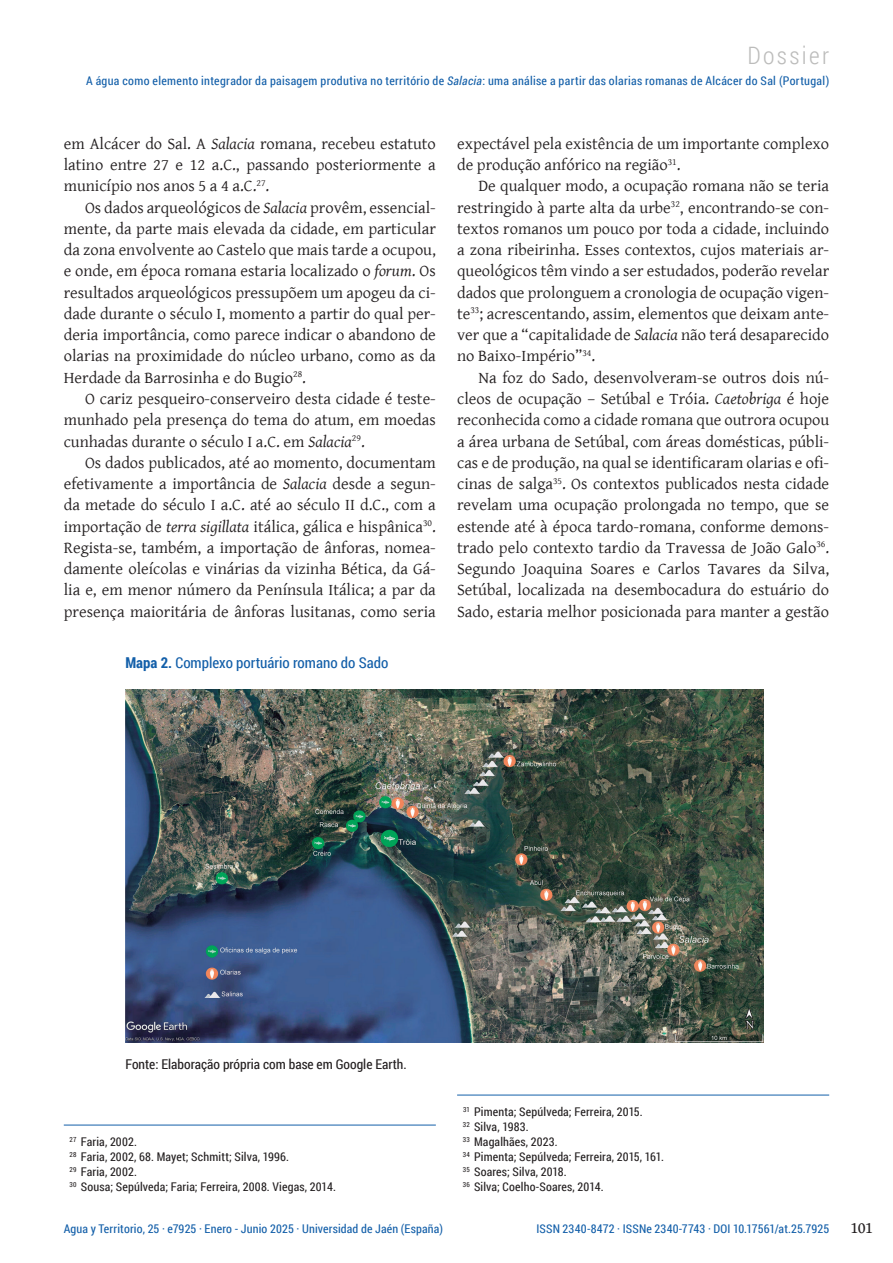
<style>
.page{position:relative;width:893px;height:1263px;background:#fff}
.page>*{position:absolute;margin:0;border:0;box-sizing:border-box;transform-origin:0 0}
.t1{font:300 24px "Roboto Condensed";letter-spacing:.1em;color:#bcbcbb}
.Article_-_P_-_Ident{font:16.5px/21.3px "Gentium Basic";color:#231f20;text-align:justify}
.t2{font:16.5px "Gentium Book Basic";color:#231f20}
.Picture_-_Caption__Article{font:15px "Roboto Condensed";color:#135fa9}
.Picture_-_Caption_Src__Article{font:13.5px "Roboto Condensed";color:#231f20}
.t3{font:12px "Roboto Condensed";letter-spacing:.025em;color:#135fa9}
.Footnotes{font:12px "Roboto Condensed";letter-spacing:.01em;color:#231f20}
.Footnotes_Rule{font:12px "Roboto Condensed";letter-spacing:.01em;color:#231f20}
.s1{font-style:italic}
.s2{font-weight:700}
</style>
<div class="page">
<img style="left:125px;top:689px;width:638px;height:354px">
<hr style="left:64px;top:1125px;width:372px;height:1px;background:#135fa9">
<hr style="left:457px;top:1095px;width:372px;height:1px;background:#135fa9">
<h1 class="t1" style="left:747px;top:39px;width:83px">Dossier</h1>
<p class="t3" style="left:86px;top:72px;width:745px">A água como elemento integrador da paisagem produtiva no território de <span class="s1">Salacia</span>: uma análise a partir das olarias romanas de Alcácer do Sal (Portugal)</p>
<p class="Article_-_P_-_Ident" style="left:64px;top:132px;width:374px">em Alcácer do Sal. A <span class="s1">Salacia</span> romana, recebeu estatuto latino entre 27 e 12 a.C., passando posteriormente a município nos anos 5 a 4 a.C.<sup>27</sup>.</p>
<p class="Article_-_P_-_Ident" style="left:64px;top:196px;width:374px;text-indent:21px">Os dados arqueológicos de <span class="s1">Salacia</span> provêm, essencial&shy;mente, da parte mais elevada da cidade, em particular da zona envolvente ao Castelo que mais tarde a ocupou, e onde, em época romana estaria localizado o <span class="s1">forum</span>. Os resultados arqueológicos pressupõem um apogeu da ci&shy;dade durante o século I, momento a partir do qual per&shy;deria importância, como parece indicar o abandono de olarias na proximidade do núcleo urbano, como as da Herdade da Barrosinha e do Bugio<sup>28</sup>.</p>
<p class="Article_-_P_-_Ident" style="left:64px;top:387px;width:374px;text-indent:21px">O cariz pesqueiro-conserveiro desta cidade é teste&shy;munhado pela presença do tema do atum, em moedas cunhadas durante o século I a.C. em <span class="s1">Salacia</span><sup>29</sup>.</p>
<p class="Article_-_P_-_Ident" style="left:64px;top:451px;width:374px;text-indent:21px">Os dados publicados, até ao momento, documentam efetivamente a importância de <span class="s1">Salacia</span> desde a segun&shy;da metade do século I a.C. até ao século II d.C., com a importação de <span class="s1">terra sigillata</span> itálica, gálica e hispânica<sup>30</sup>.<br>Regista-se, também, a importação de ânforas, nomea&shy;damente oleícolas e vinárias da vizinha Bética, da Gá&shy;lia e, em menor número da Península Itálica; a par da presença maioritária de ânforas lusitanas, como seria</p>
<p class="Picture_-_Caption__Article" style="left:125px;top:652px;width:264px"><span class="s2">Mapa 2.</span> Complexo portuário romano do Sado</p>
<p class="Article_-_P_-_Ident" style="left:457px;top:132px;width:374px">expectável pela existência de um importante complexo de produção anfórico na região<sup>31</sup>.</p>
<p class="Article_-_P_-_Ident" style="left:457px;top:175px;width:374px;text-indent:21px">De qualquer modo, a ocupação romana não se teria restringido à parte alta da urbe<sup>32</sup>, encontrando-se con&shy;textos romanos um pouco por toda a cidade, incluindo a zona ribeirinha. Esses contextos, cujos materiais ar&shy;queológicos têm vindo a ser estudados, poderão revelar dados que prolonguem a cronologia de ocupação vigen&shy;te<sup>33</sup>; acrescentando, assim, elementos que deixam ante&shy;ver que a “capitalidade de <span class="s1">Salacia</span> não terá desaparecido no Baixo-Império”<sup>34</sup>.</p>
<p class="Article_-_P_-_Ident" style="left:457px;top:366px;width:374px;text-indent:21px">Na foz do Sado, desenvolveram-se outros dois nú&shy;cleos de ocupação – Setúbal e Tróia. <span class="s1">Caetobriga</span> é hoje reconhecida como a cidade romana que outrora ocupou a área urbana de Setúbal, com áreas domésticas, públi&shy;cas e de produção, na qual se identificaram olarias e ofi&shy;cinas de salga<sup>35</sup>. Os contextos publicados nesta cidade revelam uma ocupação prolongada no tempo, que se estende até à época tardo-romana, conforme demons&shy;trado pelo contexto tardio da Travessa de João Galo<sup>36</sup>.<br>Segundo Joaquina Soares e Carlos Tavares da Silva, Setúbal, localizada na desembocadura do estuário do Sado, estaria melhor posicionada para manter a gestão</p>
<p class="Picture_-_Caption_Src__Article" style="left:125px;top:1055px;width:283px">Fonte: Elaboração própria com base em Google Earth.</p>
<p class="Footnotes_Rule" style="left:70px;top:1133px;width:69px"><sup>27</sup> Faria, 2002.</p>
<p class="Footnotes" style="left:70px;top:1148px;width:221px"><sup>28</sup> Faria, 2002, 68. Mayet; Schmitt; Silva, 1996.</p>
<p class="Footnotes" style="left:70px;top:1163px;width:69px"><sup>29</sup> Faria, 2002.</p>
<p class="Footnotes" style="left:70px;top:1178px;width:268px"><sup>30</sup> Sousa; Sepúlveda; Faria; Ferreira, 2008. Viegas, 2014.</p>
<p class="Footnotes_Rule" style="left:463px;top:1103px;width:181px"><sup>31</sup> Pimenta; Sepúlveda; Ferreira, 2015.</p>
<p class="Footnotes" style="left:463px;top:1118px;width:67px"><sup>32</sup> Silva, 1983.</p>
<p class="Footnotes" style="left:463px;top:1133px;width:97px"><sup>33</sup> Magalhães, 2023<span class="s1">.</span></p>
<p class="Footnotes" style="left:463px;top:1148px;width:203px"><sup>34</sup> Pimenta; Sepúlveda; Ferreira, 2015, 161.</p>
<p class="Footnotes" style="left:463px;top:1163px;width:105px"><sup>35</sup> Soares; Silva, 2018.</p>
<p class="Footnotes" style="left:463px;top:1178px;width:142px"><sup>36</sup> Silva; Coelho-Soares, 2014.</p>
<p class="t3" style="left:64px;top:1220px;width:381px">Agua y Territorio, 25 · e7925 · Enero - Junio 2025 · Universidad de Jaén (España)</p>
<p class="t3" style="left:536px;top:1220px;width:294px">ISSN 2340-8472 · ISSNe 2340-7743 · DOI 10.17561/at.25.7925</p>
<p class="t2" style="left:850px;top:1215px;width:24px">101</p>
</div>
